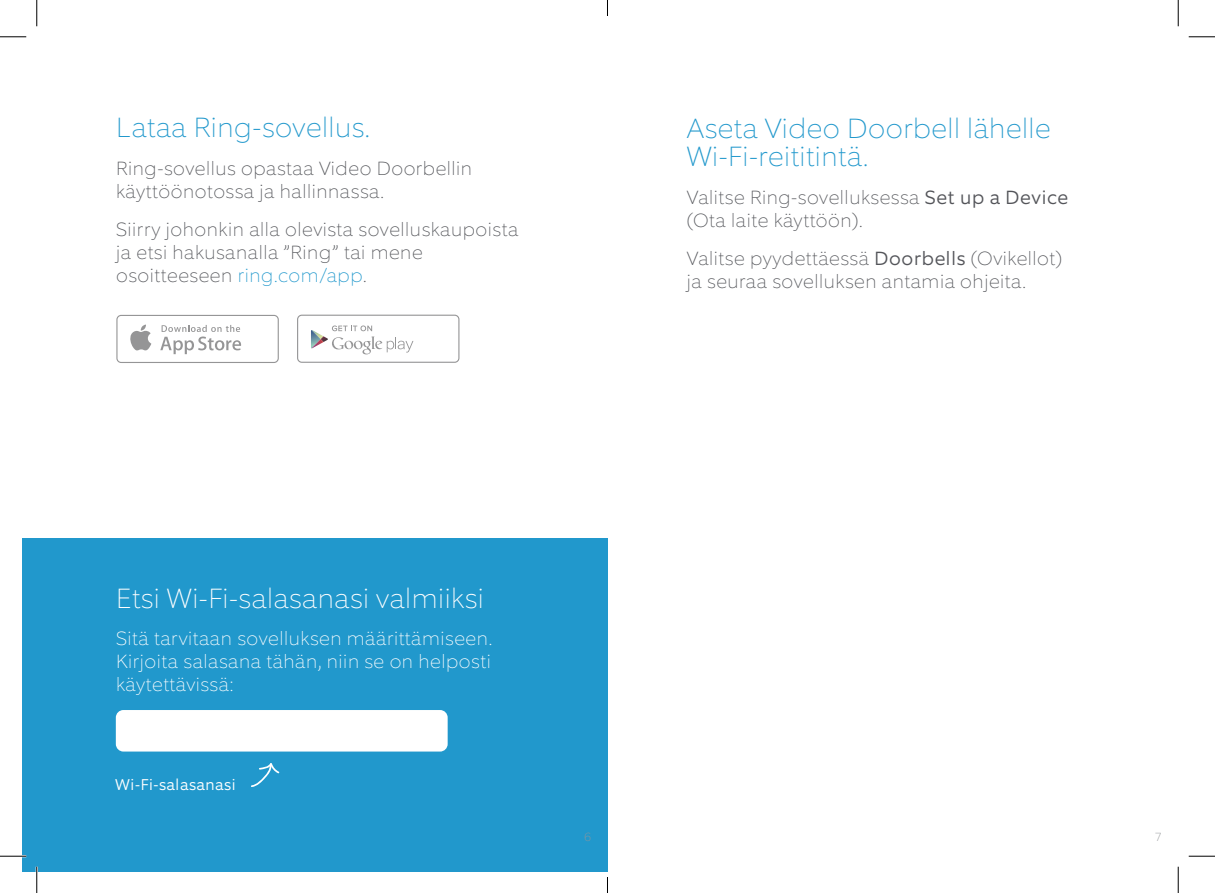
<style>
.page{position:relative;width:1215px;height:893px;background:#fff}
.page>*{position:absolute;margin:0;border:0;box-sizing:border-box;transform-origin:0 0}
.Big_Blue_Header{font:100 28px/28px "Equip";letter-spacing:.02em;color:#2198cc}
.Big_Blue_Header-2{font:100 28px "Equip";letter-spacing:.02em;color:#fff}
.Body_Copy{font:100 19.25px/22.8px "Equip";letter-spacing:.03em;color:#54555a}
.Body_Copy-2{font:100 19.25px/22.8px "Equip";letter-spacing:.03em;color:#fff;text-align:justify}
.Troubleshooting{font:300 15.75px "Equip";letter-spacing:.03em;color:#fff}
.t1{font:100 12.25px "Equip";color:#939598}
.s1{color:#2198cc}
.s2{font-weight:300}
</style>
<div class="page">
<svg style="left:116px;top:314px;width:344px;height:49px"></svg>
<div style="left:22px;top:537px;width:585px;height:333px;background:#2198cc"></div>
<div style="left:116px;top:709px;width:331px;height:42px;background:#fff;border-radius:8px"></div>
<svg style="left:251px;top:763px;width:29px;height:23px"></svg>
<hr style="left:0;top:854px;width:26px;height:2px;background:#fff">
<hr style="left:36px;top:866px;width:2px;height:26px;background:#fff">
<svg style="left:0;top:36px;width:26px;height:1px"></svg>
<svg style="left:1188px;top:36px;width:26px;height:1px"></svg>
<svg style="left:0;top:855px;width:26px;height:1px"></svg>
<svg style="left:1188px;top:855px;width:26px;height:1px"></svg>
<svg style="left:36px;top:0;width:1px;height:26px"></svg>
<svg style="left:36px;top:866px;width:1px;height:26px"></svg>
<svg style="left:1177px;top:0;width:1px;height:26px"></svg>
<svg style="left:1177px;top:866px;width:1px;height:26px"></svg>
<svg style="left:607px;top:0;width:1px;height:16px"></svg>
<svg style="left:607px;top:877px;width:1px;height:15px"></svg>
<p class="Big_Blue_Header" style="left:116px;top:113px;width:255px">Lataa Ring-sovellus.</p>
<p class="Body_Copy" style="left:116px;top:157px;width:357px">Ring-sovellus opastaa Video Doorbellin käyttöönotossa ja hallinnassa.</p>
<p class="Body_Copy" style="left:116px;top:218px;width:404px">Siirry johonkin alla olevista sovelluskaupoista ja etsi hakusanalla ”Ring” tai mene osoitteeseen <span class="s1">ring.com/app</span>.</p>
<p class="Big_Blue_Header" style="left:687px;top:114px;width:365px">Aseta Video Doorbell lähelle<br>Wi-Fi-reititintä.</p>
<p class="Body_Copy" style="left:687px;top:185px;width:383px">Valitse Ring-sovelluksessa <span class="s2">Set up a Device </span>(Ota laite käyttöön).</p>
<p class="Body_Copy" style="left:687px;top:247px;width:377px">Valitse pyydettäessä <span class="s2">Doorbells</span> (Ovikellot) ja seuraa sovelluksen antamia ohjeita.</p>
<p class="Big_Blue_Header-2" style="left:116px;top:580px;width:369px">Etsi Wi-Fi-salasanasi valmiiksi</p>
<p class="Body_Copy-2" style="left:116px;top:627px;width:377px">Sitä tarvitaan sovelluksen määrittämiseen.<br>Kirjoita salasana tähän, niin se on helposti käytettävissä:</p>
<p class="Troubleshooting" style="left:115px;top:774px;width:122px">Wi-Fi-salasanasi</p>
<p class="t1" style="left:584px;top:828px;width:8px">6</p>
<p class="t1" style="left:1154px;top:828px;width:8px">7</p>
</div>
